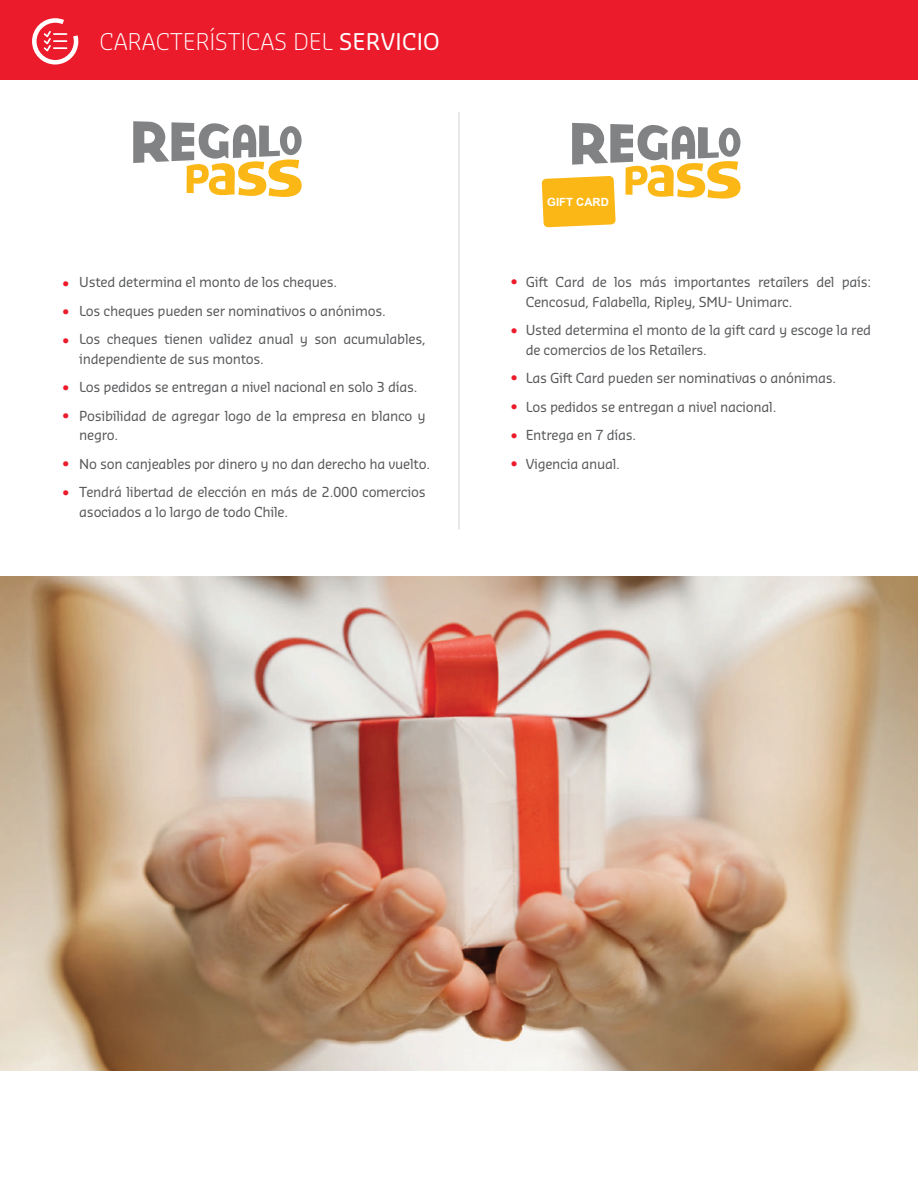
<style>
.page{position:relative;width:918px;height:1188px;background:#fff}
.page>*{position:absolute;margin:0;border:0;box-sizing:border-box;transform-origin:0 0}
.t1{font:300 22.5px "Sansa Pro";letter-spacing:.01em;color:#fff}
.t2{font:13.5px/28.5px "Sansa Pro";letter-spacing:-.02em;color:#57585a}
.t3{font:13.5px/28.7px "Sansa Pro";color:#ec1b2b}
.t4{font:700 11.4px "Arial";color:#fff}
.s1{font-weight:400}
</style>
<div class="page">
<div style="left:0;top:0;width:918px;height:80px;background:#ec1b2b"></div>
<hr style="left:459px;top:112px;width:1px;height:418px;background:#d1d2d4">
<svg style="left:32px;top:18px;width:47px;height:47px"></svg>
<img style="left:0;top:576px;width:918px;height:495px">
<svg style="left:542px;top:123px;width:199px;height:104px"></svg>
<svg style="left:133px;top:121px;width:169px;height:76px"></svg>
<h1 class="t1" style="left:100px;top:27px;width:342px">CARACTERÍSTICAS DEL <span class="s1">SERVICIO</span></h1>
<p class="t3" style="left:63px;top:269px;width:8px;line-height:27.6px">• •</p>
<p class="t3" style="left:63px;top:325px;width:8px">•</p>
<p class="t3" style="left:63px;top:372px;width:8px">•</p>
<p class="t3" style="left:63px;top:400px;width:8px">•</p>
<p class="t3" style="left:63px;top:448px;width:8px">• •</p>
<p class="t2" style="left:79px;top:268px;width:348px">Usted determina el monto de los cheques.<br>Los cheques pueden ser nominativos o anónimos.<br>Los cheques tienen validez anual y son acumulables,</p>
<p class="t2" style="left:79px;top:344px;width:348px">independiente de sus montos.<br>Los pedidos se entregan a nivel nacional en solo 3 días.<br>Posibilidad de agregar logo de la empresa en blanco y</p>
<p class="t2" style="left:79px;top:421px;width:352px">negro.<br>No son canjeables por dinero y no dan derecho ha vuelto.<br>Tendrá libertad de elección en más de 2.000 comercios</p>
<p class="t2" style="left:79px;top:497px;width:210px">asociados a lo largo de todo Chile.</p>
<p class="t4" style="left:547px;top:195px;width:63px">GIFT CARD</p>
<p class="t3" style="left:511px;top:266px;width:8px">•</p>
<p class="t3" style="left:511px;top:315px;width:8px">•</p>
<p class="t3" style="left:511px;top:362px;width:8px;text-align:justify">• • • •</p>
<p class="t2" style="left:526px;top:272px;width:347px;line-height:19.5px">Gift Card de los más importantes retailers del país:<br>Cencosud, Falabella, Ripley, SMU- Unimarc.</p>
<p class="t2" style="left:526px;top:320px;width:347px;line-height:19.5px">Usted determina el monto de la gift card y escoge la red de comercios de los Retailers.</p>
<p class="t2" style="left:526px;top:364px;width:312px">Las Gift Card pueden ser nominativas o anónimas.<br>Los pedidos se entregan a nivel nacional.<br>Entrega en 7 días.<br>Vigencia anual.</p>
</div>
